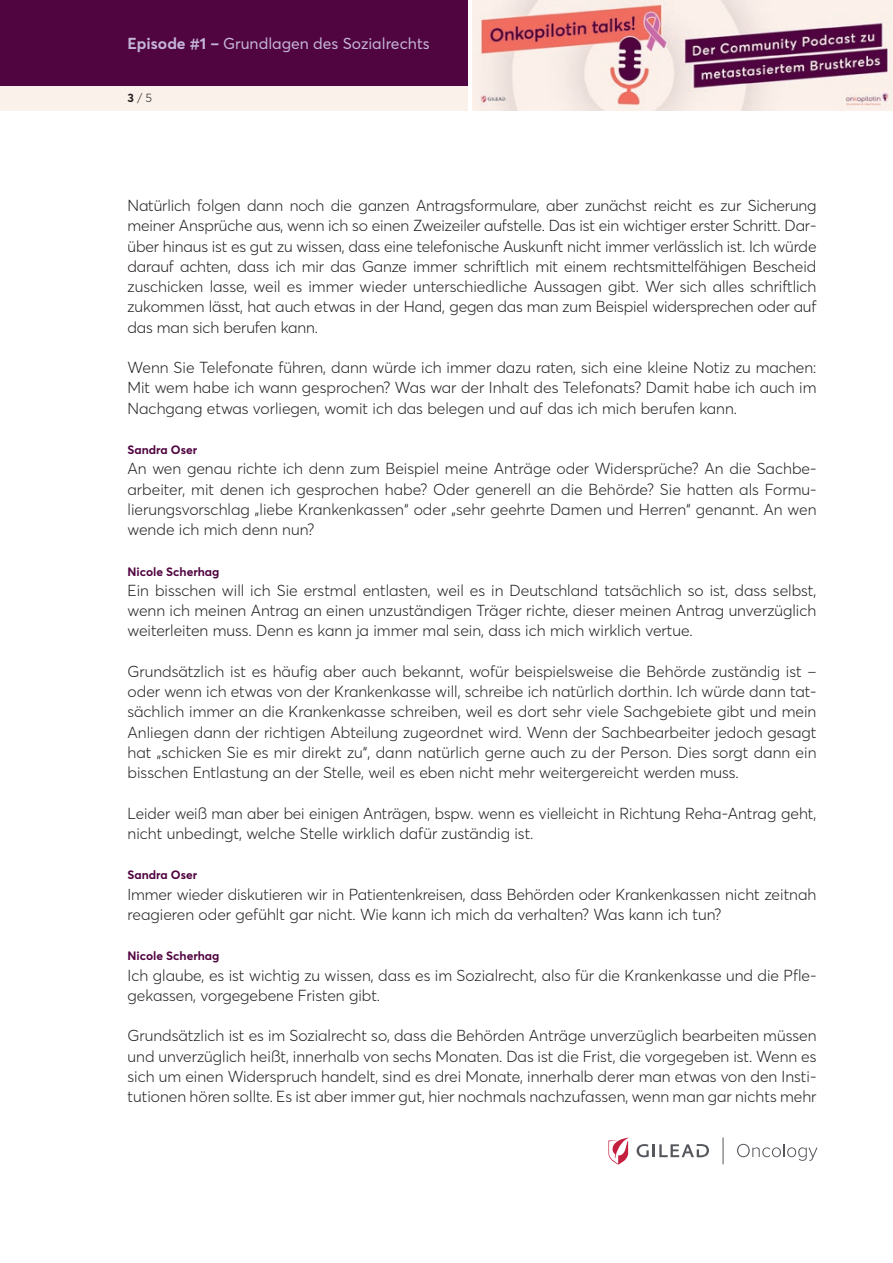
<style>
.page{position:relative;width:893px;height:1263px;background:#fff}
.page>*{position:absolute;margin:0;border:0;box-sizing:border-box;transform-origin:0 0}
.t1{font:300 15.75px/20.2px "Averta Std PE";color:#231f20;text-align:justify}
.t2{font:15.75px "Averta Std PE";color:#c4b5d7}
.t3{font:700 12px "Averta Std PE";color:#500440}
.t4{font:300 12px "Averta Std PE";color:#231f20}
.s1{font-weight:700}
</style>
<div class="page">
<div style="left:0;top:85px;width:468px;height:26px;background:#faf1eb"></div>
<div style="left:0;top:0;width:468px;height:85px;background:#500440"></div>
<img style="left:472px;top:1px;width:421px;height:110px">
<svg style="left:737px;top:1144px;width:80px;height:17px"></svg>
<svg style="left:636px;top:1144px;width:73px;height:13px"></svg>
<svg style="left:608px;top:1138px;width:21px;height:26px"></svg>
<svg style="left:723px;top:1137px;width:1px;height:27px"></svg>
<p class="t2" style="left:128px;top:33px;width:304px"><span class="s1">Episode #1 –</span> Grundlagen des Sozialrechts</p>
<p class="t4" style="left:128px;top:90px;width:26px"><span class="s1">3</span> / 5</p>
<p class="t1" style="left:128px;top:195px;width:690px">Natürlich folgen dann noch die ganzen Antragsformulare, aber zunächst reicht es zur Sicherung meiner Ansprüche aus, wenn ich so einen Zweizeiler aufstelle. Das ist ein wichtiger erster Schritt. Dar&shy;über hinaus ist es gut zu wissen, dass eine telefonische Auskunft nicht immer verlässlich ist. Ich würde darauf achten, dass ich mir das Ganze immer schriftlich mit einem rechtsmittelfähigen Bescheid zuschicken lasse, weil es immer wieder unterschiedliche Aussagen gibt. Wer sich alles schriftlich zukommen lässt, hat auch etwas in der Hand, gegen das man zum Beispiel widersprechen oder auf das man sich berufen kann.</p>
<p class="t1" style="left:128px;top:357px;width:690px">Wenn Sie Telefonate führen, dann würde ich immer dazu raten, sich eine kleine Notiz zu machen:<br>Mit wem habe ich wann gesprochen? Was war der Inhalt des Telefonats? Damit habe ich auch im Nachgang etwas vorliegen, womit ich das belegen und auf das ich mich berufen kann.</p>
<p class="t3" style="left:128px;top:441px;width:71px">Sandra Oser</p>
<p class="t1" style="left:128px;top:458px;width:690px">An wen genau richte ich denn zum Beispiel meine Anträge oder Widersprüche? An die Sachbe&shy;arbeiter, mit denen ich gesprochen habe? Oder generell an die Behörde? Sie hatten als Formu&shy;lierungsvorschlag „liebe Krankenkassen“ oder „sehr geehrte Damen und Herren“ genannt. An wen wende ich mich denn nun?</p>
<p class="t3" style="left:128px;top:563px;width:93px">Nicole Scherhag</p>
<p class="t1" style="left:128px;top:579px;width:690px">Ein bisschen will ich Sie erstmal entlasten, weil es in Deutschland tatsächlich so ist, dass selbst, wenn ich meinen Antrag an einen unzuständigen Träger richte, dieser meinen Antrag unverzüglich weiterleiten muss. Denn es kann ja immer mal sein, dass ich mich wirklich vertue.</p>
<p class="t1" style="left:128px;top:660px;width:690px">Grundsätzlich ist es häufig aber auch bekannt, wofür beispielsweise die Behörde zuständig ist – oder wenn ich etwas von der Krankenkasse will, schreibe ich natürlich dorthin. Ich würde dann tat&shy;sächlich immer an die Krankenkasse schreiben, weil es dort sehr viele Sachgebiete gibt und mein Anliegen dann der richtigen Abteilung zugeordnet wird. Wenn der Sachbearbeiter jedoch gesagt hat „schicken Sie es mir direkt zu“, dann natürlich gerne auch zu der Person. Dies sorgt dann ein bisschen Entlastung an der Stelle, weil es eben nicht mehr weitergereicht werden muss.</p>
<p class="t1" style="left:128px;top:802px;width:690px">Leider weiß man aber bei einigen Anträgen, bspw. wenn es vielleicht in Richtung Reha-Antrag geht, nicht unbedingt, welche Stelle wirklich dafür zuständig ist.</p>
<p class="t3" style="left:128px;top:867px;width:71px">Sandra Oser</p>
<p class="t1" style="left:128px;top:883px;width:690px">Immer wieder diskutieren wir in Patientenkreisen, dass Behörden oder Krankenkassen nicht zeitnah reagieren oder gefühlt gar nicht. Wie kann ich mich da verhalten? Was kann ich tun?</p>
<p class="t3" style="left:128px;top:948px;width:93px">Nicole Scherhag</p>
<p class="t1" style="left:128px;top:964px;width:690px">Ich glaube, es ist wichtig zu wissen, dass es im Sozialrecht, also für die Krankenkasse und die Pfle&shy;gekassen, vorgegebene Fristen gibt.</p>
<p class="t1" style="left:128px;top:1025px;width:690px">Grundsätzlich ist es im Sozialrecht so, dass die Behörden Anträge unverzüglich bearbeiten müssen und unverzüglich heißt, innerhalb von sechs Monaten. Das ist die Frist, die vorgegeben ist. Wenn es sich um einen Widerspruch handelt, sind es drei Monate, innerhalb derer man etwas von den Insti&shy;tutionen hören sollte. Es ist aber immer gut, hier nochmals nachzufassen, wenn man gar nichts mehr</p>
</div>
